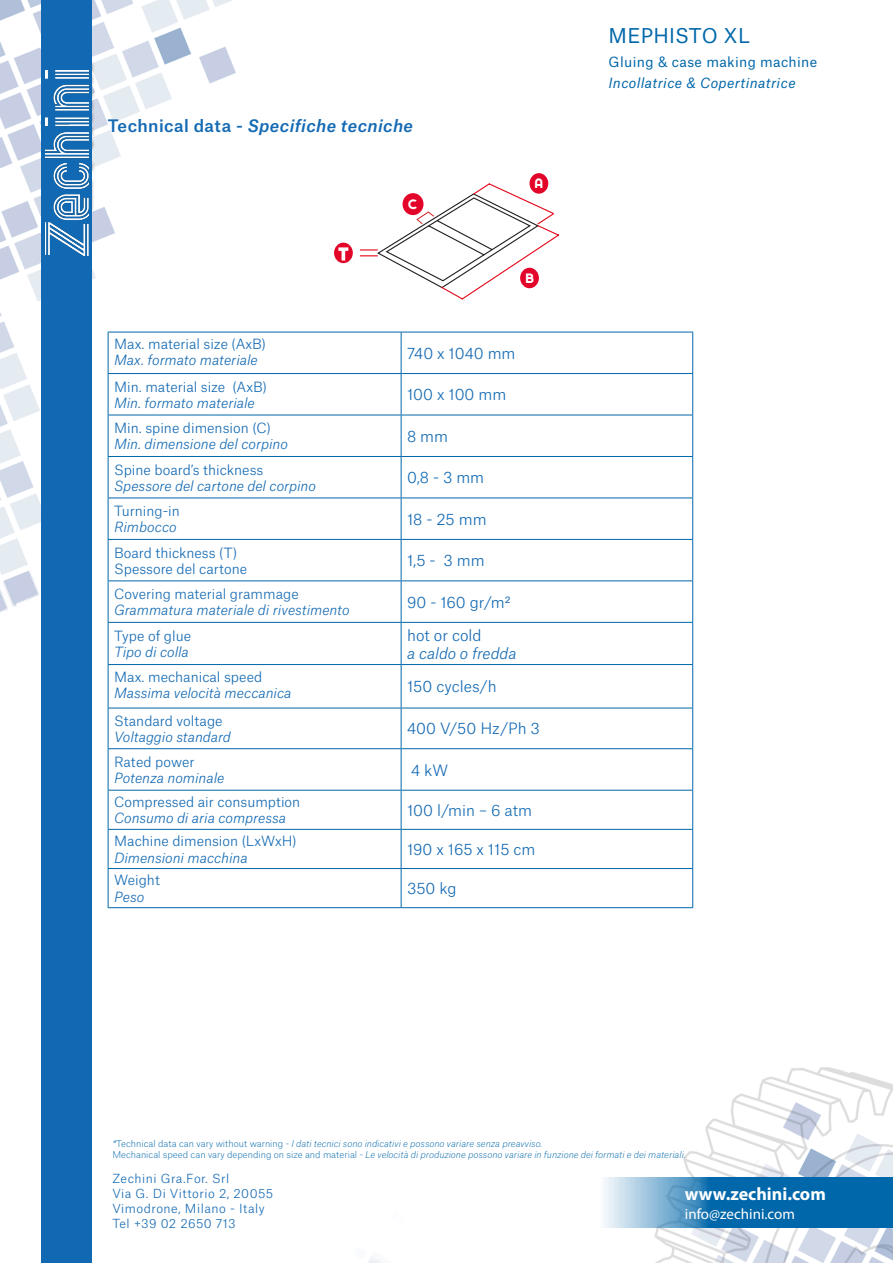
<style>
.page{position:relative;width:893px;height:1263px;background:#fff}
.page>*{position:absolute;margin:0;border:0;box-sizing:border-box;transform-origin:0 0}
.t1{font:19.5px "Atlas Grotesk";letter-spacing:.01em;color:#0067aa}
.t2{font:700 18px "Myriad Pro";color:#fff}
.t3{font:italic 500 16.5px "Atlas Grotesk";letter-spacing:.025em;color:#156ab4}
.t4{font:700 16.35px "Arial";color:#fff;scale:.92 1}
.t5{font:300 15px "Atlas Grotesk";color:#1269b3}
.t6{font:15px "Myriad Pro";color:#fff}
.t7{font:italic 300 15px "Atlas Grotesk";letter-spacing:-.005em;color:#1269b3}
.t8{font:300 15px "Atlas Grotesk";color:#166bb3}
.t9{font:italic 300 13.5px/16.2px "Atlas Grotesk";color:#1269b3}
.t10{font:300 13.5px/16.2px "Atlas Grotesk";color:#1269b3}
.t11{font:italic 300 13.5px/16.2px "Atlas Grotesk";color:#166bb3}
.t12{font:italic 13.5px "Atlas Grotesk";letter-spacing:.03em;color:#0067aa}
.t13{font:13.5px "Atlas Grotesk";letter-spacing:.025em;color:#0067aa}
.t14{font:300 13.5px/16.2px "Atlas Grotesk";color:#166bb3}
.t15{font:13.5px "Arya Single";color:#fff}
.t16{font:300 12px "Atlas Grotesk";letter-spacing:.04em;color:#176bb4}
.t17{font:italic 100 9px "Atlas Grotesk";color:#0067aa}
.s1{font-style:normal}
.s2{font-style:italic}
</style>
<div class="page">
<img style="left:0;top:0;width:893px;height:1263px">
<div style="left:39px;top:61px;width:57px;height:151px;background:#231f20;opacity:.45"></div>
<svg style="left:40px;top:62px;width:2px;height:146px"></svg>
<div style="left:42px;top:0;width:50px;height:1263px;background:#1269b3"></div>
<img style="left:45px;top:70px;width:43px;height:185px">
<div style="left:334px;top:243px;width:19px;height:20px;background:#e30529;border-radius:50%"></div>
<div style="left:529px;top:173px;width:19px;height:21px;background:#e30529;border-radius:50%"></div>
<svg style="left:360px;top:182px;width:200px;height:118px"></svg>
<hr style="left:108px;top:332px;width:293px;height:1px;background:#0067aa">
<hr style="left:108px;top:332px;width:1px;height:41px;background:#0067aa">
<hr style="left:401px;top:332px;width:292px;height:1px;background:#0067aa">
<hr style="left:401px;top:332px;width:1px;height:41px;background:#0067aa">
<hr style="left:692px;top:332px;width:1px;height:41px;background:#0067aa">
<hr style="left:108px;top:373px;width:293px;height:1px;background:#0067aa">
<hr style="left:108px;top:374px;width:1px;height:41px;background:#0067aa">
<hr style="left:401px;top:373px;width:292px;height:1px;background:#0067aa">
<hr style="left:401px;top:374px;width:1px;height:41px;background:#0067aa">
<hr style="left:692px;top:374px;width:1px;height:41px;background:#0067aa">
<hr style="left:108px;top:415px;width:293px;height:1px;background:#0067aa">
<hr style="left:108px;top:415px;width:1px;height:41px;background:#0067aa">
<hr style="left:401px;top:415px;width:292px;height:1px;background:#0067aa">
<hr style="left:401px;top:415px;width:1px;height:41px;background:#0067aa">
<hr style="left:692px;top:415px;width:1px;height:41px;background:#0067aa">
<hr style="left:108px;top:456px;width:293px;height:1px;background:#0067aa">
<hr style="left:108px;top:457px;width:1px;height:41px;background:#0067aa">
<hr style="left:401px;top:456px;width:292px;height:1px;background:#0067aa">
<hr style="left:401px;top:457px;width:1px;height:41px;background:#0067aa">
<hr style="left:692px;top:457px;width:1px;height:41px;background:#0067aa">
<hr style="left:108px;top:498px;width:293px;height:1px;background:#0067aa">
<hr style="left:108px;top:498px;width:1px;height:41px;background:#0067aa">
<hr style="left:401px;top:498px;width:292px;height:1px;background:#0067aa">
<hr style="left:401px;top:498px;width:1px;height:41px;background:#0067aa">
<hr style="left:692px;top:498px;width:1px;height:41px;background:#0067aa">
<hr style="left:108px;top:539px;width:293px;height:1px;background:#0067aa">
<hr style="left:108px;top:540px;width:1px;height:40px;background:#0067aa">
<hr style="left:401px;top:539px;width:292px;height:1px;background:#0067aa">
<hr style="left:401px;top:540px;width:1px;height:40px;background:#0067aa">
<hr style="left:692px;top:540px;width:1px;height:40px;background:#0067aa">
<hr style="left:108px;top:580px;width:293px;height:1px;background:#0067aa">
<hr style="left:108px;top:581px;width:1px;height:41px;background:#0067aa">
<hr style="left:401px;top:580px;width:292px;height:1px;background:#0067aa">
<hr style="left:401px;top:581px;width:1px;height:41px;background:#0067aa">
<hr style="left:692px;top:581px;width:1px;height:41px;background:#0067aa">
<hr style="left:108px;top:622px;width:293px;height:1px;background:#0067aa">
<hr style="left:108px;top:623px;width:1px;height:41px;background:#0067aa">
<hr style="left:401px;top:622px;width:292px;height:1px;background:#0067aa">
<hr style="left:401px;top:623px;width:1px;height:41px;background:#0067aa">
<hr style="left:692px;top:623px;width:1px;height:41px;background:#0067aa">
<hr style="left:108px;top:749px;width:1px;height:41px;background:#0067aa">
<hr style="left:401px;top:749px;width:1px;height:41px;background:#0067aa">
<hr style="left:692px;top:749px;width:1px;height:41px;background:#0067aa">
<hr style="left:108px;top:790px;width:293px;height:1px;background:#0067aa">
<hr style="left:108px;top:790px;width:1px;height:39px;background:#0067aa">
<hr style="left:401px;top:790px;width:292px;height:1px;background:#0067aa">
<hr style="left:401px;top:790px;width:1px;height:39px;background:#0067aa">
<hr style="left:692px;top:790px;width:1px;height:39px;background:#0067aa">
<hr style="left:108px;top:829px;width:293px;height:1px;background:#0067aa">
<hr style="left:108px;top:830px;width:1px;height:38px;background:#0067aa">
<hr style="left:401px;top:829px;width:292px;height:1px;background:#0067aa">
<hr style="left:401px;top:830px;width:1px;height:38px;background:#0067aa">
<hr style="left:692px;top:830px;width:1px;height:38px;background:#0067aa">
<hr style="left:108px;top:868px;width:293px;height:1px;background:#0067aa">
<hr style="left:108px;top:869px;width:1px;height:38px;background:#0067aa">
<hr style="left:401px;top:868px;width:292px;height:1px;background:#0067aa">
<hr style="left:401px;top:869px;width:1px;height:38px;background:#0067aa">
<hr style="left:692px;top:869px;width:1px;height:38px;background:#0067aa">
<hr style="left:108px;top:907px;width:293px;height:1px;background:#0067aa">
<hr style="left:401px;top:907px;width:292px;height:1px;background:#0067aa">
<hr style="left:108px;top:664px;width:293px;height:1px;background:#0067aa">
<hr style="left:108px;top:665px;width:1px;height:43px;background:#0067aa">
<hr style="left:401px;top:664px;width:292px;height:1px;background:#0067aa">
<hr style="left:401px;top:665px;width:1px;height:43px;background:#0067aa">
<hr style="left:692px;top:665px;width:1px;height:43px;background:#0067aa">
<hr style="left:108px;top:708px;width:293px;height:1px;background:#0067aa">
<hr style="left:108px;top:708px;width:1px;height:40px;background:#0067aa">
<hr style="left:401px;top:708px;width:292px;height:1px;background:#0067aa">
<hr style="left:401px;top:708px;width:1px;height:40px;background:#0067aa">
<hr style="left:692px;top:708px;width:1px;height:40px;background:#0067aa">
<hr style="left:108px;top:748px;width:293px;height:1px;background:#0067aa">
<hr style="left:401px;top:748px;width:292px;height:1px;background:#0067aa">
<svg style="left:600px;top:1178px;width:293px;height:49px;background:#3586bb"></svg>
<p class="t3" style="left:108px;top:112px;width:307px"><span class="s1">Technical data -</span> Specifiche tecniche</p>
<p class="t4" style="left:339px;top:243px;width:11px">T</p>
<p class="t15" style="left:408px;top:195px;width:11px">C</p>
<p class="t15" style="left:534px;top:175px;width:10px">a</p>
<p class="t15" style="left:525px;top:270px;width:10px">B</p>
<p class="t10" style="left:114px;top:334px;width:153px">Max. material size (AxB)<br><span class="s2">Max. formato materiale</span></p>
<p class="t5" style="left:407px;top:341px;width:110px">740 x 1040 mm</p>
<p class="t10" style="left:114px;top:377px;width:154px">Min. material size (AxB)<br><span class="s2">Min. formato materiale</span></p>
<p class="t5" style="left:407px;top:383px;width:101px">100 x 100 mm</p>
<p class="t9" style="left:114px;top:418px;width:175px"><span class="s1">Min. spine dimension (C)<br></span>Min. dimensione del corpino</p>
<p class="t5" style="left:407px;top:424px;width:43px">8 mm</p>
<p class="t9" style="left:114px;top:460px;width:203px"><span class="s1">Spine board’s thickness<br></span>Spessore del cartone del corpino</p>
<p class="t5" style="left:407px;top:466px;width:79px">0,8 - 3 mm</p>
<p class="t14" style="left:114px;top:501px;width:67px">Turning-in<br><span class="s2">Rimbocco</span></p>
<p class="t5" style="left:407px;top:507px;width:81px">18 - 25 mm</p>
<p class="t10" style="left:114px;top:543px;width:135px">Board thickness (T)<br>Spessore del cartone</p>
<p class="t5" style="left:407px;top:549px;width:79px">1,5 - 3 mm</p>
<p class="t11" style="left:114px;top:584px;width:237px"><span class="s1">Covering material grammage<br></span>Grammatura materiale di rivestimento</p>
<p class="t5" style="left:407px;top:590px;width:105px">90 - 160 gr/m2</p>
<p class="t9" style="left:114px;top:626px;width:78px"><span class="s1">Type of glue<br></span>Tipo di colla</p>
<p class="t5" style="left:407px;top:623px;width:76px">hot or cold</p>
<p class="t7" style="left:407px;top:641px;width:111px">a caldo o fredda</p>
<p class="t9" style="left:114px;top:667px;width:179px"><span class="s1">Max. mechanical speed<br></span>Massima velocità meccanica</p>
<p class="t5" style="left:407px;top:675px;width:91px">150 cycles/h</p>
<p class="t9" style="left:114px;top:711px;width:118px"><span class="s1">Standard voltage<br></span>Voltaggio standard</p>
<p class="t5" style="left:407px;top:717px;width:134px">400 V/50 Hz/Ph 3</p>
<p class="t9" style="left:114px;top:752px;width:112px"><span class="s1">Rated power<br></span>Potenza nominale</p>
<p class="t5" style="left:411px;top:758px;width:39px">4 kW</p>
<p class="t10" style="left:114px;top:793px;width:188px">Compressed air consumption<br><span class="s2">Consumo di aria compressa</span></p>
<p class="t8" style="left:407px;top:798px;width:127px">100 l/min – 6 atm</p>
<p class="t10" style="left:114px;top:832px;width:184px">Machine dimension (LxWxH)<br><span class="s2">Dimensioni macchina</span></p>
<p class="t5" style="left:407px;top:837px;width:130px">190 x 165 x 115 cm</p>
<p class="t10" style="left:114px;top:871px;width:47px">Weight<br><span class="s2">Peso</span></p>
<p class="t5" style="left:407px;top:877px;width:51px">350 kg</p>
<p class="t1" style="left:609px;top:20px;width:143px">MEPHISTO XL</p>
<p class="t13" style="left:609px;top:51px;width:210px">Gluing &amp; case making machine</p>
<p class="t12" style="left:609px;top:72px;width:188px">Incollatrice &amp; Copertinatrice</p>
<p class="t17" style="left:112px;top:1136px;width:432px">*<span class="s1">Technical data can vary without warning</span> - I dati tecnici sono indicativi e possono variare senza preavviso.</p>
<p class="t17" style="left:112px;top:1147px;width:575px"><span class="s1">Mechanical speed can vary depending on size and material</span> - Le velocità di produzione possono variare in funzione dei formati e dei materiali.</p>
<p class="t16" style="left:112px;top:1169px;width:118px">Zechini Gra.For. Srl</p>
<p class="t16" style="left:112px;top:1184px;width:163px">Via G. Di Vittorio 2, 20055</p>
<p class="t16" style="left:112px;top:1199px;width:154px">Vimodrone, Milano - Italy</p>
<p class="t16" style="left:112px;top:1214px;width:125px">Tel +39 02 2650 713</p>
<p class="t2" style="left:685px;top:1182px;width:142px">www.zechini.com</p>
<p class="t6" style="left:685px;top:1205px;width:112px">info@zechini.com</p>
</div>
